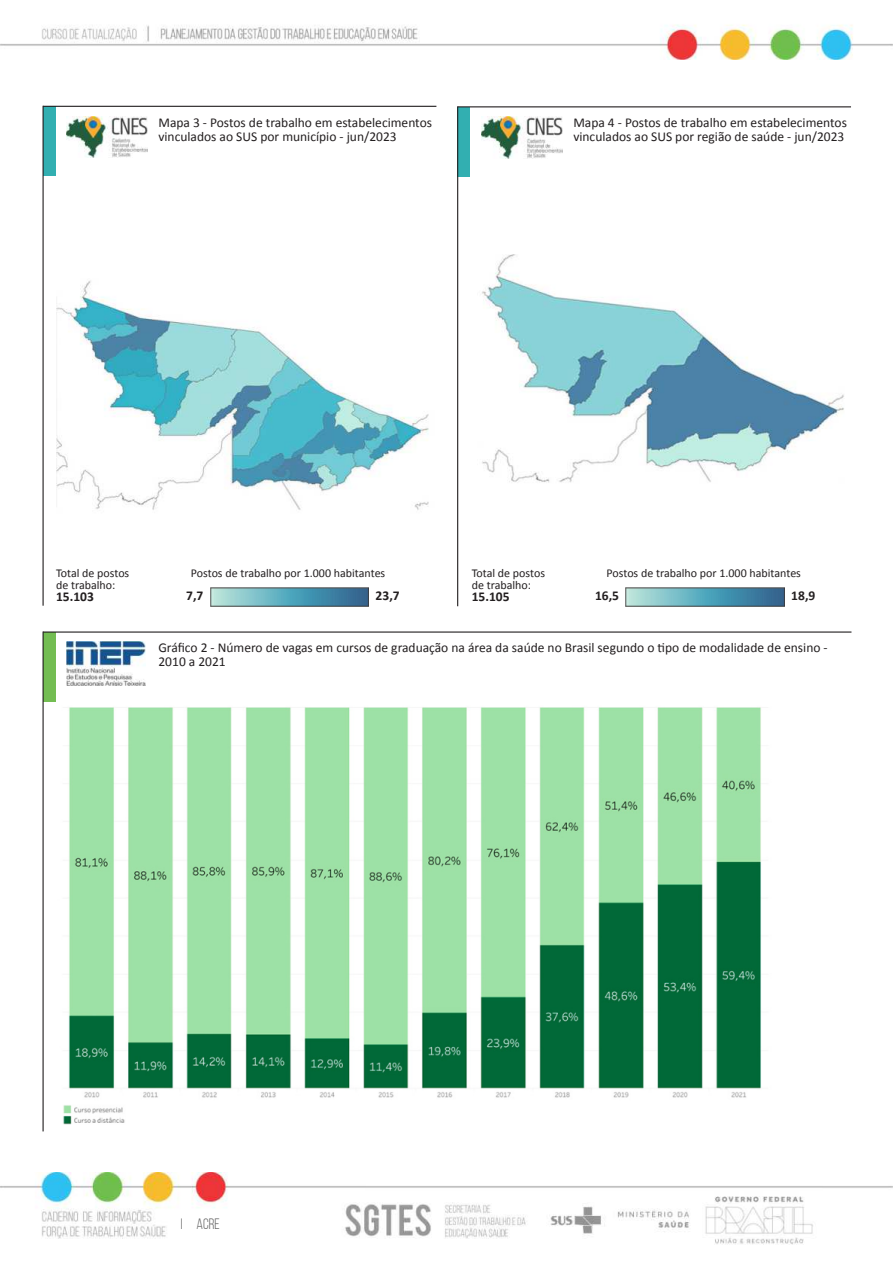
<style>
.page{position:relative;width:893px;height:1263px;background:#fff}
.page>*{position:absolute;margin:0;border:0;box-sizing:border-box;transform-origin:0 0}
.t1{font:15px "Bebas Neue";color:#636363}
.t2{font:13.5px/13.5px "Calibri";color:#231f20}
.t3{font:700 13.5px "Calibri";color:#231f20}
.t4{font:12px/12px "Calibri";color:#231f20}
</style>
<div class="page">
<img style="left:0;top:24px;width:893px;height:35px">
<img style="left:0;top:1172px;width:893px;height:73px">
<img style="left:55px;top:701px;width:707px;height:424px">
<div style="left:43px;top:106px;width:12px;height:70px;background:#32afb1"></div>
<img style="left:66px;top:116px;width:82px;height:42px">
<hr style="left:43px;top:106px;width:393px;height:1px;background:#231f20">
<hr style="left:43px;top:106px;width:1px;height:500px;background:#231f20">
<div style="left:458px;top:107px;width:12px;height:69px;background:#32afb1"></div>
<img style="left:481px;top:117px;width:81px;height:41px">
<hr style="left:458px;top:106px;width:393px;height:1px;background:#231f20">
<hr style="left:457px;top:106px;width:1px;height:500px;background:#231f20">
<div style="left:43px;top:632px;width:12px;height:69px;background:#73bd52"></div>
<hr style="left:43px;top:631px;width:808px;height:2px;background:#231f20">
<hr style="left:43px;top:631px;width:1px;height:500px;background:#231f20">
<img style="left:66px;top:642px;width:79px;height:43px">
<img style="left:56px;top:280px;width:373px;height:230px">
<img style="left:482px;top:254px;width:362px;height:229px">
<img style="left:210px;top:587px;width:158px;height:19px">
<img style="left:626px;top:587px;width:158px;height:19px">
<p class="t2" style="left:158px;top:115px;width:275px">Mapa 3 - Postos de trabalho em estabelecimentos vinculados ao SUS por município - jun/2023</p>
<p class="t2" style="left:573px;top:115px;width:275px">Mapa 4 - Postos de trabalho em estabelecimentos vinculados ao SUS por região de saúde - jun/2023</p>
<p class="t4" style="left:191px;top:567px;width:196px">Postos de trabalho por 1.000 habitantes</p>
<p class="t3" style="left:186px;top:591px;width:19px">7,7</p>
<p class="t4" style="left:607px;top:567px;width:196px">Postos de trabalho por 1.000 habitantes</p>
<p class="t3" style="left:595px;top:591px;width:26px">16,5</p>
<p class="t4" style="left:56px;top:567px;width:75px">Total de postos de trabalho:</p>
<p class="t3" style="left:56px;top:592px;width:39px">15.103</p>
<p class="t3" style="left:791px;top:591px;width:26px">18,9</p>
<p class="t4" style="left:472px;top:567px;width:75px">Total de postos de trabalho:</p>
<p class="t3" style="left:472px;top:592px;width:39px">15.105</p>
<p class="t3" style="left:376px;top:591px;width:26px">23,7</p>
<p class="t2" style="left:158px;top:641px;width:671px">Gráfico 2 - Número de vagas em cursos de graduação na área da saúde no Brasil segundo o tipo de modalidade de ensino -<br>2010 a 2021</p>
<p class="t1" style="left:181px;top:1215px;width:41px">I ACRE</p>
</div>
